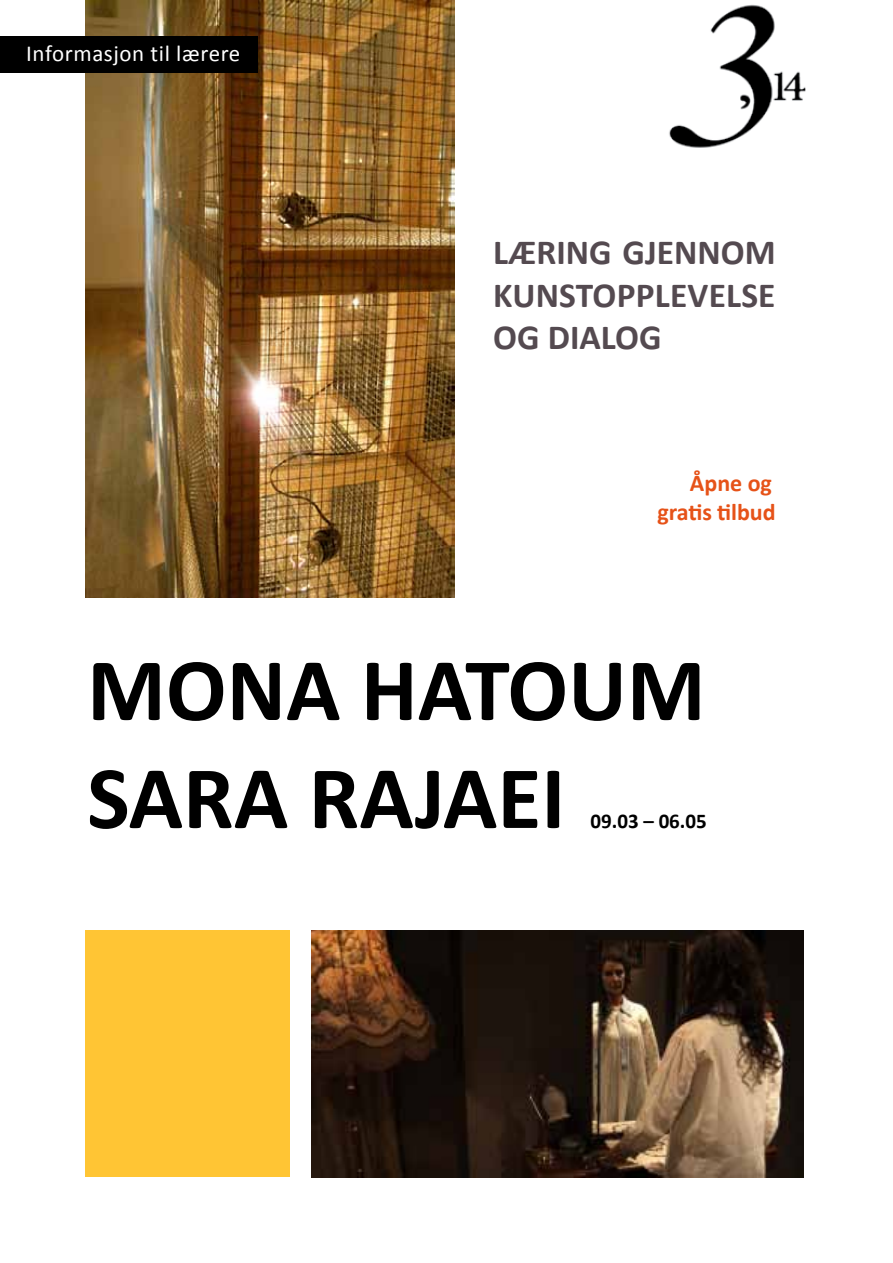
<style>
.page{position:relative;width:893px;height:1263px;background:#fff}
.page>*{position:absolute;margin:0;border:0;box-sizing:border-box;transform-origin:0 0}
.t1{font:700 90px/108px "Calibri";color:#000}
.t2{font:700 35.4px/42.5px "Calibri";color:#544a50;text-align:justify}
.t3{font:700 24px/28.8px "Calibri";color:#e65218;text-align:right}
.t4{font:22.95px "Calibri";letter-spacing:.025em;color:#fff}
.t5{font:700 21px "Calibri";color:#000}
</style>
<div class="page">
<img style="left:85px;top:0;width:369px;height:597px">
<img style="left:312px;top:930px;width:492px;height:247px">
<div style="left:85px;top:930px;width:204px;height:247px;background:#ffc534"></div>
<div style="left:0;top:37px;width:258px;height:36px;background:#000"></div>
<img style="left:669px;top:4px;width:136px;height:144px">
<p class="t4" style="left:26px;top:39px;width:216px">Informasjon til lærere</p>
<p class="t2" style="left:493px;top:231px;width:284px">LÆRING GJENNOM KUNSTOPPLEVELSE OG DIALOG</p>
<p class="t3" style="left:657px;top:469px;width:120px">Åpne og gratis tilbud</p>
<h1 class="t1" style="left:87px;top:636px;width:620px">MONA HATOUM<br>SARA RAJAEI</h1>
<p class="t5" style="left:590px;top:807px;width:118px">09.03 – 06.05</p>
</div>
